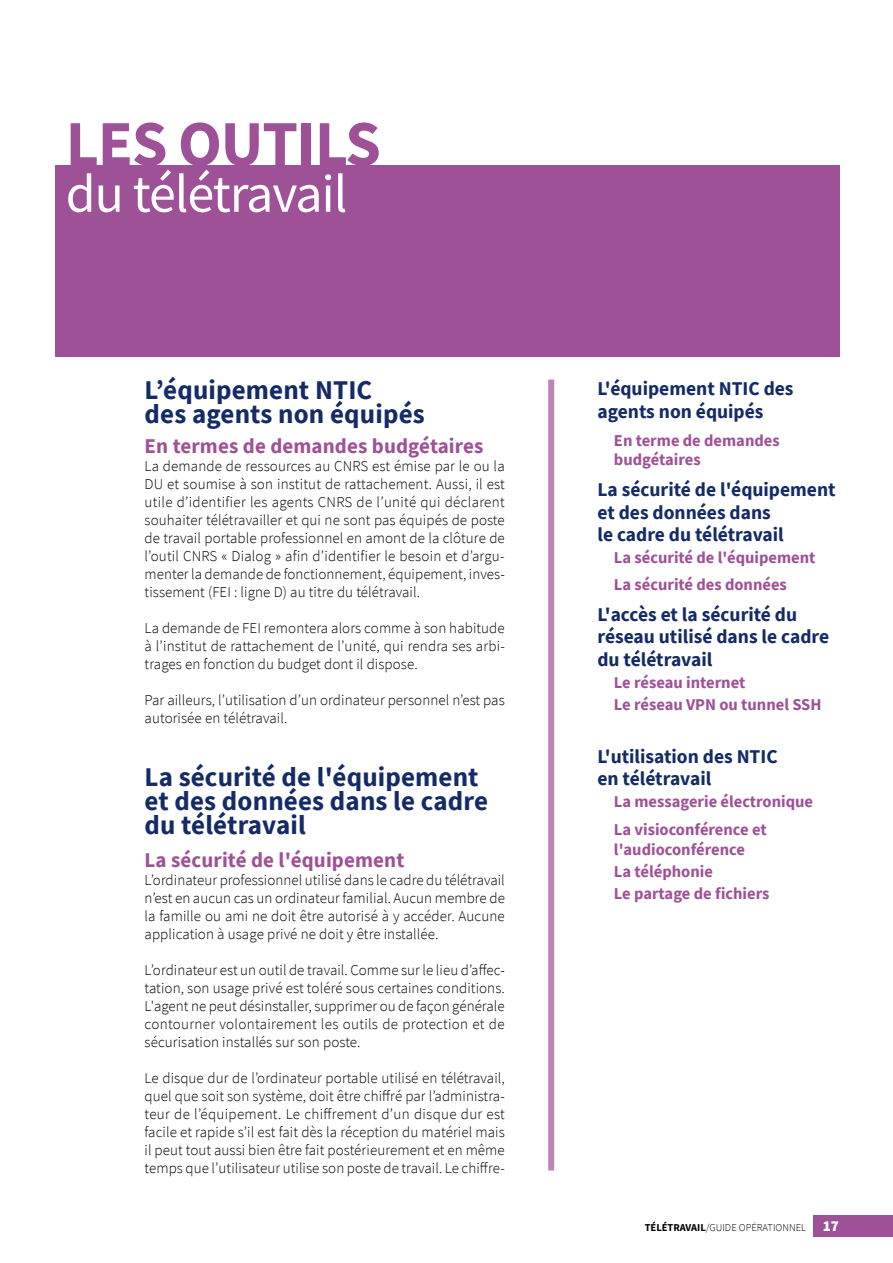
<style>
.page{position:relative;width:893px;height:1263px;background:#fff}
.page>*{position:absolute;margin:0;border:0;box-sizing:border-box;transform-origin:0 0}
.t1{font:700 64.35px "Source Sans Pro";letter-spacing:-.02em;color:#9f5197}
.t2{font:54px "Source Sans Pro";letter-spacing:-.02em;color:#fff}
.t3{font:700 27px/24px "Source Sans Pro";letter-spacing:.005em;color:#142b67}
.t4{font:700 21px "Source Sans Pro";letter-spacing:.005em;color:#9f5197}
.t5{font:700 19.5px/22.5px "Source Sans Pro";color:#142b67}
.t6{font:700 16.5px/22px "Source Sans Pro";color:#9f5197}
.t7{font:300 15px/18px "Source Sans Pro";letter-spacing:.005em;color:#000;text-align:justify}
.t8{font:300 10.5px "Source Sans Pro";color:#000}
.s1{font-weight:700}
.s2{font-weight:900;font-size:15px;color:#fff}
</style>
<div class="page">
<div style="left:814px;top:1215px;width:79px;height:21px;background:#9f5197"></div>
<div style="left:548px;top:379px;width:6px;height:791px;background:#bb85b6"></div>
<div style="left:55px;top:165px;width:785px;height:192px;background:#9f5197"></div>
<h1 class="t1" style="left:66px;top:100px;width:317px">LES OUTILS</h1>
<h2 class="t2" style="left:66px;top:159px;width:283px">du télétravail</h2>
<h3 class="t3" style="left:145px;top:377px;width:282px">L’équipement NTIC<br>des agents non équipés</h3>
<h3 class="t4" style="left:145px;top:432px;width:340px">En termes de demandes budgétaires</h3>
<p class="t7" style="left:145px;top:457px;width:362px">La demande de ressources au CNRS est émise par le ou la DU et soumise à son institut de rattachement. Aussi, il est utile d’identifier les agents CNRS de l’unité qui déclarent souhaiter télétravailler et qui ne sont pas équipés de poste de travail portable professionnel en amont de la clôture de l’outil CNRS « Dialog » afin d’identifier le besoin et d’argu&shy;menter la demande de fonctionnement, équipement, inves&shy;tissement (FEI : ligne D) au titre du télétravail.</p>
<p class="t7" style="left:145px;top:619px;width:362px">La demande de FEI remontera alors comme à son habitude à l’institut de rattachement de l’unité, qui rendra ses arbi&shy;trages en fonction du budget dont il dispose.</p>
<p class="t7" style="left:145px;top:691px;width:362px">Par ailleurs, l’utilisation d’un ordinateur personnel n’est pas autorisée en télétravail.</p>
<h3 class="t3" style="left:145px;top:764px;width:345px">La sécurité de l'équipement et des données dans le cadre du télétravail</h3>
<h3 class="t4" style="left:145px;top:846px;width:261px">La sécurité de l'équipement</h3>
<p class="t7" style="left:145px;top:871px;width:362px">L’ordinateur professionnel utilisé dans le cadre du télétravail n’est en aucun cas un ordinateur familial. Aucun membre de la famille ou ami ne doit être autorisé à y accéder. Aucune application à usage privé ne doit y être installée.</p>
<p class="t7" style="left:145px;top:961px;width:362px">L’ordinateur est un outil de travail. Comme sur le lieu d’affec&shy;tation, son usage privé est toléré sous certaines conditions.<br>L'agent ne peut désinstaller, supprimer ou de façon générale contourner volontairement les outils de protection et de sécurisation installés sur son poste.</p>
<p class="t7" style="left:145px;top:1069px;width:362px">Le disque dur de l’ordinateur portable utilisé en télétravail, quel que soit son système, doit être chiffré par l’administra&shy;teur de l’équipement. Le chiffrement d’un disque dur est facile et rapide s’il est fait dès la réception du matériel mais il peut tout aussi bien être fait postérieurement et en même temps que l’utilisateur utilise son poste de travail. Le chiffre-</p>
<h3 class="t5" style="left:597px;top:377px;width:198px">L'équipement NTIC des agents non équipés</h3>
<p class="t6" style="left:614px;top:430px;width:167px;line-height:19.5px">En terme de demandes budgétaires</p>
<h3 class="t5" style="left:597px;top:478px;width:240px">La sécurité de l'équipement et des données dans<br>le cadre du télétravail</h3>
<p class="t6" style="left:614px;top:544px;width:203px;line-height:26.5px">La sécurité de l'équipement<br>La sécurité des données</p>
<h3 class="t5" style="left:597px;top:603px;width:233px">L'accès et la sécurité du réseau utilisé dans le cadre du télétravail</h3>
<p class="t6" style="left:614px;top:671px;width:209px">Le réseau internet<br>Le réseau VPN ou tunnel SSH</p>
<h3 class="t5" style="left:597px;top:745px;width:182px">L'utilisation des NTIC en télétravail</h3>
<p class="t6" style="left:614px;top:787px;width:201px;line-height:28px">La messagerie électronique<br>La visioconférence et</p>
<p class="t6" style="left:614px;top:838px;width:157px">l'audioconférence<br>La téléphonie<br>Le partage de fichiers</p>
<p class="t8" style="left:645px;top:1221px;width:196px"><span class="s1">TÉLÉTRAVAIL</span>/GUIDE OPÉRATIONNEL <span class="s2">17</span></p>
</div>
